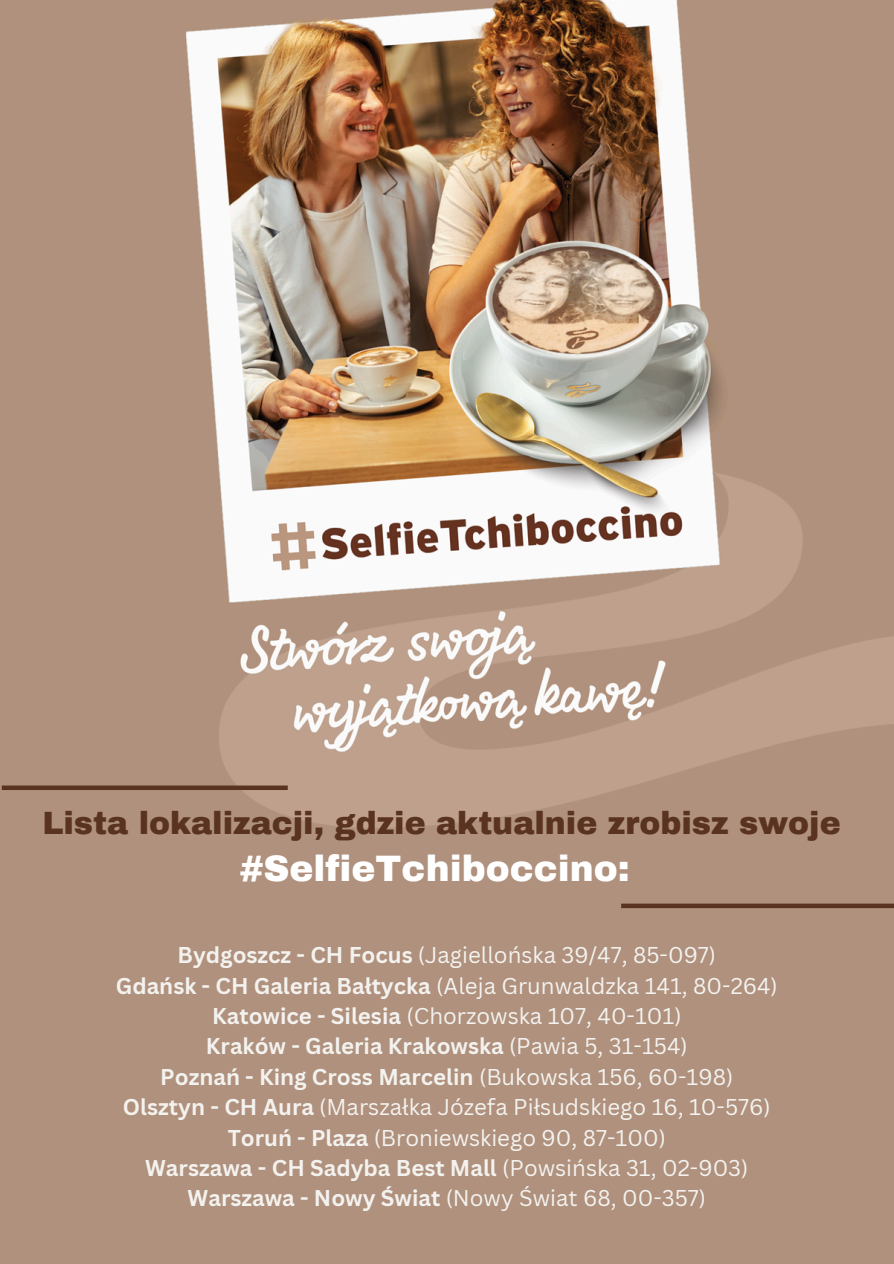
<style>
.page{position:relative;width:894px;height:1264px;background:#fff}
.page>*{position:absolute;margin:0;border:0;box-sizing:border-box;transform-origin:0 0}
.t1{font:900 36px "Archivo";color:#fff}
.t2{font:900 31.5px "Archivo";color:#59331f}
.t3{font:22.2px "Canva Sans";color:#f4f2ef}
.t4{font:700 22.2px/30.3px "Canva Sans";color:#f4f2ef;text-align:center}
.s1{font-weight:700}
.s2{font-weight:400}
</style>
<div class="page">
<img style="left:0;top:0;width:893px;height:1263px">
<div style="left:2px;top:785px;width:286px;height:5px;background:#59331f"></div>
<div style="left:621px;top:903px;width:272px;height:5px;background:#59331f"></div>
<h1 class="t2" style="left:42px;top:806px;width:799px">Lista lokalizacji, gdzie aktualnie zrobisz swoje</h1>
<h1 class="t1" style="left:240px;top:849px;width:391px">#SelfieTchiboccino:</h1>
<p class="t3" style="left:177px;top:939px;width:540px"><span class="s1">Bydgoszcz - CH Focus</span> (Jagiellońska 39/47, 85-097)</p>
<p class="t3" style="left:116px;top:969px;width:663px"><span class="s1">Gdańsk - CH Galeria Bałtycka</span> (Aleja Grunwaldzka 141, 80-264)</p>
<p class="t3" style="left:212px;top:1000px;width:471px"><span class="s1">Katowice - Silesia</span> (Chorzowska 107, 40-101)</p>
<p class="t4" style="left:206px;top:1030px;width:483px">Kraków - Galeria Krakowska <span class="s2">(Pawia 5, 31-154)</span></p>
<p class="t4" style="left:160px;top:1060px;width:574px">Poznań - King Cross Marcelin <span class="s2">(Bukowska 156, 60-198)</span></p>
<p class="t3" style="left:123px;top:1091px;width:649px"><span class="s1">Olsztyn - CH Aura</span> (Marszałka Józefa Piłsudskiego 16, 10-576)</p>
<p class="t3" style="left:228px;top:1121px;width:439px"><span class="s1">Toruń - Plaza</span> (Broniewskiego 90, 87-100)</p>
<p class="t4" style="left:145px;top:1152px;width:604px">Warszawa - CH Sadyba Best Mall <span class="s2">(Powsińska 31, 02-903)<br></span>Warszawa - Nowy Świat <span class="s2">(Nowy Świat 68, 00-357)</span></p>
</div>
